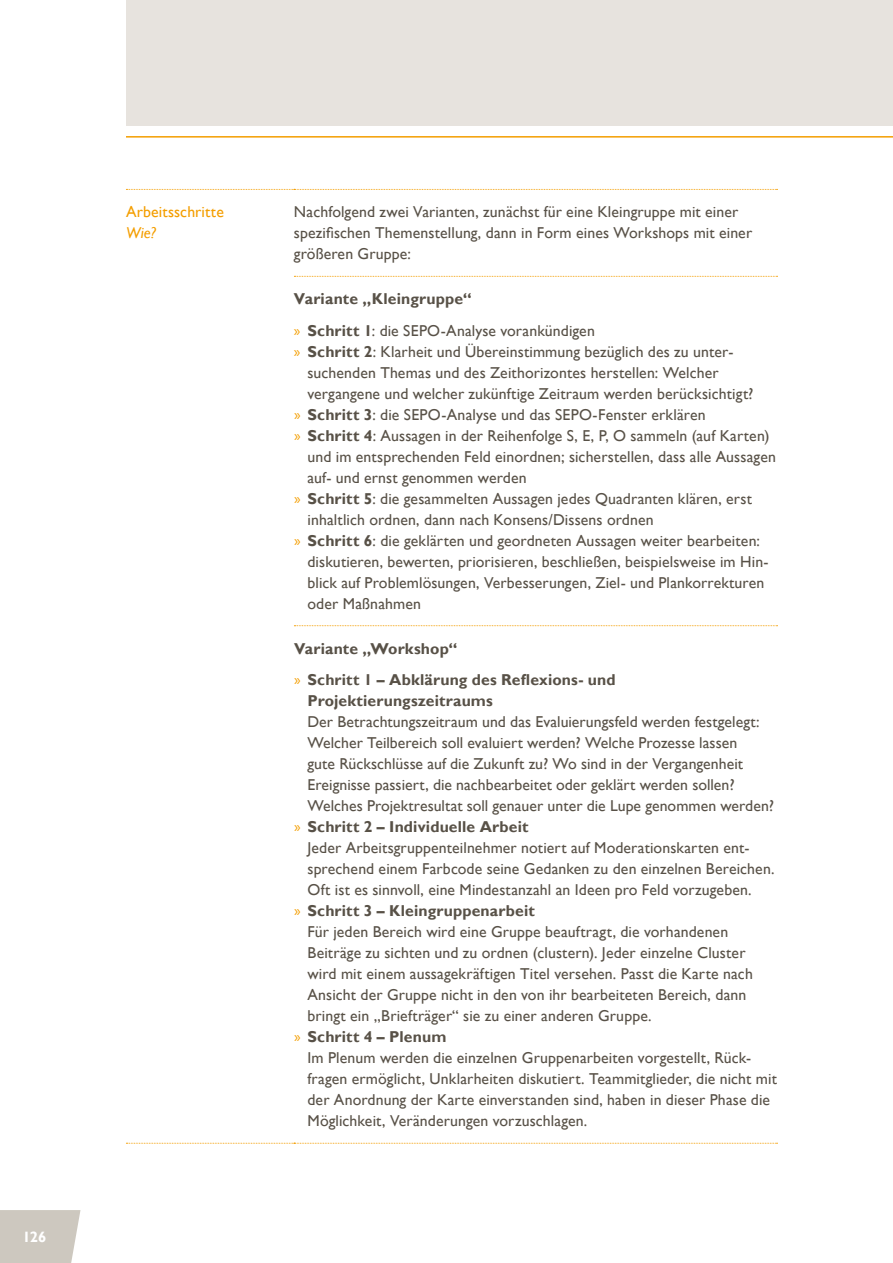
<style>
.page{position:relative;width:893px;height:1263px;background:#fff}
.page>*{position:absolute;margin:0;border:0;box-sizing:border-box;transform-origin:0 0}
.t1{font:15.75px/21px "Gill Sans";letter-spacing:.01em;color:#585147}
.t2{font:700 15.75px/31.5px "Gill Sans";letter-spacing:.01em;color:#585147}
.t3{font:15.75px "Gill Sans";letter-spacing:.01em;color:#f49e00}
.t4{font:italic 15.75px "Gill Sans";color:#f49e00}
.t5{font:700 15px "Gill Sans";color:#fff}
.s1{font-family:"Myriad Pro";font-weight:400;color:#f49e00}
.s2{font-weight:400}
.s3{font-family:"Myriad Pro";color:#f49e00}
.s4{font-weight:700}
</style>
<div class="page">
<div style="left:0;top:1210px;width:80px;height:53px;background:#cdc8bf"></div>
<div style="left:126px;top:0;width:767px;height:126px;background:#e7e3de"></div>
<hr style="left:126px;top:136px;width:767px;height:2px;background:#f49e00">
<svg style="left:126px;top:189px;width:651px;height:1px"></svg>
<svg style="left:294px;top:276px;width:483px;height:1px"></svg>
<svg style="left:294px;top:625px;width:483px;height:1px"></svg>
<svg style="left:126px;top:1143px;width:651px;height:1px"></svg>
<p class="t5" style="left:22px;top:1228px;width:26px">126</p>
<p class="t3" style="left:126px;top:203px;width:99px">Arbeitsschritte</p>
<p class="t4" style="left:126px;top:224px;width:32px">Wie?</p>
<p class="t1" style="left:294px;top:201px;width:460px">Nachfolgend zwei Varianten, zunächst für eine Kleingruppe mit einer spezifischen Themenstellung, dann in Form eines Workshops mit einer größeren Gruppe:</p>
<p class="t2" style="left:294px;top:283px;width:302px">Variante „Kleingruppe“<br><span class="s1">»</span> Schritt 1<span class="s2">: die SEPO-Analyse vorankündigen</span></p>
<p class="t1" style="left:294px;top:341px;width:440px"><span class="s3">»</span> <span class="s4">Schritt 2</span>: Klarheit und Übereinstimmung bezüglich des zu unter-</p>
<p class="t1" style="left:307px;top:362px;width:413px">suchenden Themas und des Zeithorizontes herstellen: Welcher</p>
<p class="t1" style="left:307px;top:383px;width:447px">vergangene und welcher zukünftige Zeitraum werden berücksichtigt?</p>
<p class="t1" style="left:294px;top:404px;width:413px"><span class="s3">»</span> <span class="s4">Schritt 3</span>: die SEPO-Analyse und das SEPO-Fenster erklären</p>
<p class="t1" style="left:294px;top:425px;width:477px"><span class="s3">»</span> <span class="s4">Schritt 4</span>: Aussagen in der Reihenfolge S, E, P, O sammeln (auf Karten)</p>
<p class="t1" style="left:307px;top:446px;width:470px">und im entsprechenden Feld einordnen; sicherstellen, dass alle Aussagen</p>
<p class="t1" style="left:307px;top:467px;width:221px">auf- und ernst genommen werden</p>
<p class="t1" style="left:294px;top:488px;width:459px"><span class="s3">»</span> <span class="s4">Schritt 5</span>: die gesammelten Aussagen jedes Quadranten klären, erst</p>
<p class="t1" style="left:307px;top:509px;width:348px">inhaltlich ordnen, dann nach Konsens/Dissens ordnen</p>
<p class="t1" style="left:294px;top:530px;width:467px"><span class="s3">»</span> <span class="s4">Schritt 6</span>: die geklärten und geordneten Aussagen weiter bearbeiten:</p>
<p class="t1" style="left:307px;top:551px;width:463px">diskutieren, bewerten, priorisieren, beschließen, beispielsweise im Hin-</p>
<p class="t1" style="left:307px;top:572px;width:458px">blick auf Problemlösungen, Verbesserungen, Ziel- und Plankorrekturen</p>
<p class="t1" style="left:307px;top:593px;width:115px">oder Maßnahmen</p>
<p class="t2" style="left:294px;top:632px;width:323px">Variante „Workshop“<br><span class="s1">»</span> Schritt 1 – Abklärung des Reflexions- und</p>
<p class="t2" style="left:307px;top:685px;width:187px">Projektierungszeitraums</p>
<p class="t1" style="left:307px;top:711px;width:454px">Der Betrachtungszeitraum und das Evaluierungsfeld werden festgelegt:</p>
<p class="t1" style="left:307px;top:732px;width:431px">Welcher Teilbereich soll evaluiert werden? Welche Prozesse lassen</p>
<p class="t1" style="left:307px;top:753px;width:437px">gute Rückschlüsse auf die Zukunft zu? Wo sind in der Vergangenheit</p>
<p class="t1" style="left:307px;top:774px;width:429px">Ereignisse passiert, die nachbearbeitet oder geklärt werden sollen?</p>
<p class="t1" style="left:307px;top:795px;width:468px">Welches Projektresultat soll genauer unter die Lupe genommen werden?</p>
<p class="t2" style="left:294px;top:811px;width:236px"><span class="s1">»</span> Schritt 2 – Individuelle Arbeit</p>
<p class="t1" style="left:307px;top:837px;width:444px">Jeder Arbeitsgruppenteilnehmer notiert auf Moderationskarten ent-</p>
<p class="t1" style="left:307px;top:858px;width:468px">sprechend einem Farbcode seine Gedanken zu den einzelnen Bereichen.</p>
<p class="t1" style="left:307px;top:879px;width:446px">Oft ist es sinnvoll, eine Mindestanzahl an Ideen pro Feld vorzugeben.</p>
<p class="t2" style="left:294px;top:895px;width:242px"><span class="s1">»</span> Schritt 3 – Kleingruppenarbeit</p>
<p class="t1" style="left:307px;top:921px;width:422px">Für jeden Bereich wird eine Gruppe beauftragt, die vorhandenen</p>
<p class="t1" style="left:307px;top:942px;width:440px">Beiträge zu sichten und zu ordnen (clustern). Jeder einzelne Cluster</p>
<p class="t1" style="left:307px;top:963px;width:447px">wird mit einem aussagekräftigen Titel versehen. Passt die Karte nach</p>
<p class="t1" style="left:307px;top:984px;width:440px">Ansicht der Gruppe nicht in den von ihr bearbeiteten Bereich, dann</p>
<p class="t1" style="left:307px;top:1005px;width:346px">bringt ein „Briefträger“ sie zu einer anderen Gruppe.</p>
<p class="t2" style="left:294px;top:1021px;width:154px"><span class="s1">»</span> Schritt 4 – Plenum</p>
<p class="t1" style="left:307px;top:1047px;width:444px">Im Plenum werden die einzelnen Gruppenarbeiten vorgestellt, Rück-</p>
<p class="t1" style="left:307px;top:1068px;width:471px">fragen ermöglicht, Unklarheiten diskutiert. Teammitglieder, die nicht mit</p>
<p class="t1" style="left:307px;top:1089px;width:464px">der Anordnung der Karte einverstanden sind, haben in dieser Phase die</p>
<p class="t1" style="left:307px;top:1110px;width:281px">Möglichkeit, Veränderungen vorzuschlagen.</p>
</div>
